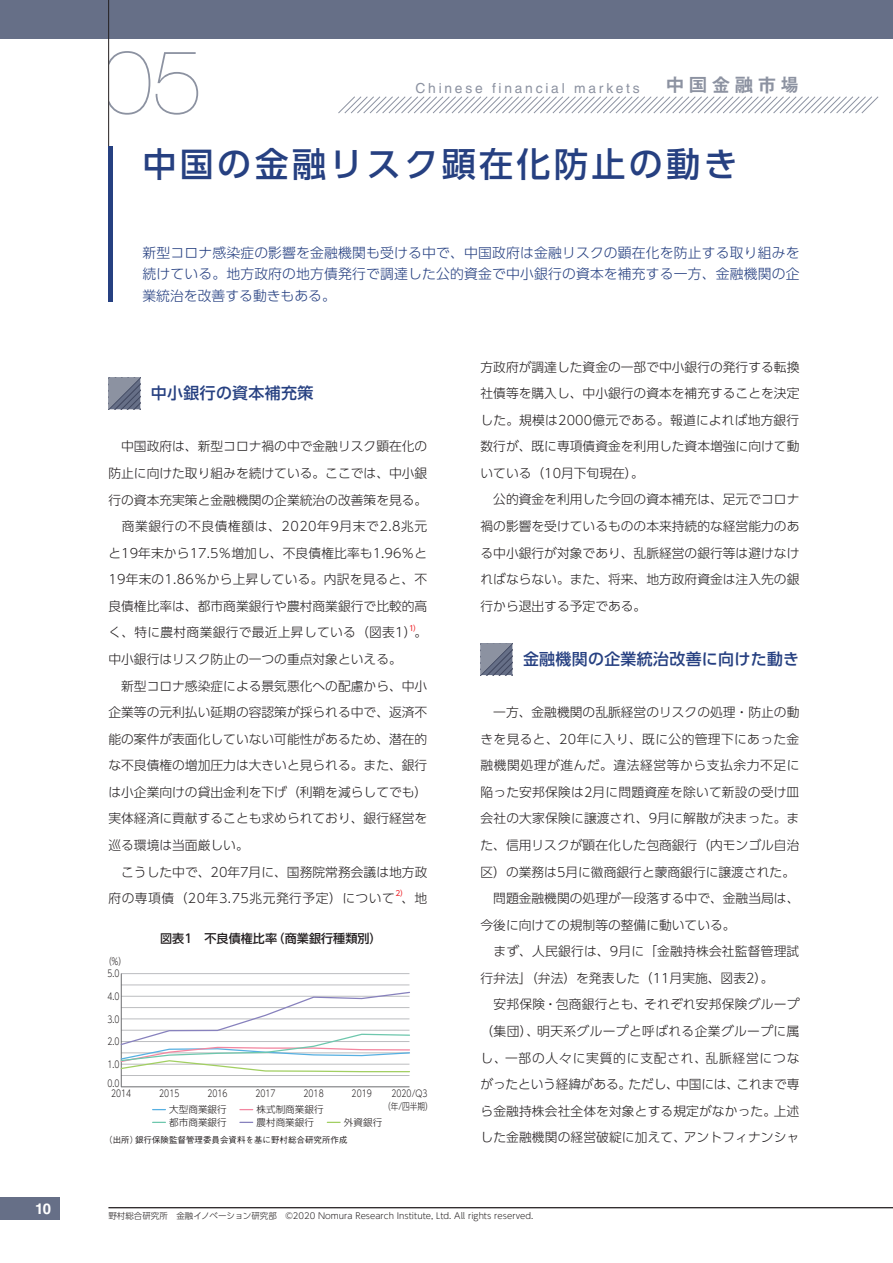
<style>
.page{position:relative;width:893px;height:1263px;background:#fff}
.page>*{position:absolute;margin:0;border:0;box-sizing:border-box;transform-origin:0 0}
.t1{font:200 90.3px "Helvetica Neue";color:#8c92a1}
.t2{font:500 34.05px "UD Shin Go Pro";letter-spacing:.1em;color:#264081}
.t3{font:500 15.9px "UD Shin Go Pro";letter-spacing:.02em;color:#264081}
.t4{font:700 14.85px "Helvetica LT Std";color:#fff}
.t5{font:300 13.8px/21.3px "UD Shin Go Pro";letter-spacing:.01em;color:#264081;text-align:justify}
.t6{font:13.8px "Helvetica LT Std";letter-spacing:.2em;color:#8c92a1}
.t7{font:300 12.75px/26.5px "UD Shin Go Pro";color:#231f20}
.t8{font:500 12.15px "UD Shin Go Pro";color:#231f20}
.t9{font:300 9.6px/19.5px "UD Shin Go Pro";color:#231f20;scale:.8 1}
.t10{font:300 9.6px "UD Shin Go Pro";color:#231f20}
.t11{font:300 8.55px "UD Shin Go Pro";color:#231f20}
.t12{font:500 8.55px "Gothic BBB Pro";color:#231f20}
.t13{font:7.5px "UD Shin Go Pro";color:#ee1d23}
.s1{font-family:"Midashi Go Pro MB31";font-size:19.2px}
</style>
<div class="page">
<div style="left:0;top:0;width:893px;height:38px;background:#666f87"></div>
<svg style="left:338px;top:96px;width:541px;height:18px"></svg>
<hr style="left:108px;top:1207px;width:785px;height:1px;background:#231f20">
<hr style="left:108px;top:0;width:1px;height:302px;background:#231f20">
<div style="left:108px;top:147px;width:5px;height:155px;background:#264081"></div>
<svg style="left:108px;top:377px;width:32px;height:32px"></svg>
<svg style="left:480px;top:643px;width:32px;height:32px"></svg>
<hr style="left:121px;top:973px;width:288px;height:1px;background:#bcbdc0">
<hr style="left:121px;top:984px;width:288px;height:1px;background:#bcbdc0">
<hr style="left:121px;top:1075px;width:288px;height:1px;background:#bcbdc0">
<hr style="left:121px;top:973px;width:1px;height:114px;background:#6c6d70">
<hr style="left:121px;top:1086px;width:288px;height:1px;background:#6c6d70">
<svg style="left:120px;top:991px;width:290px;height:82px"></svg>
<svg style="left:153px;top:1109px;width:12px;height:1px"></svg>
<svg style="left:240px;top:1109px;width:13px;height:1px"></svg>
<svg style="left:153px;top:1122px;width:12px;height:1px"></svg>
<svg style="left:240px;top:1122px;width:13px;height:1px"></svg>
<svg style="left:327px;top:1122px;width:13px;height:1px"></svg>
<div style="left:0;top:1197px;width:60px;height:23px;background:#666f87"></div>
<p class="t4" style="left:35px;top:1199px;width:17px">10</p>
<h1 class="t1" style="left:102px;top:30px;width:102px">05</h1>
<p class="t6" style="left:415px;top:80px;width:385px">Chinese financial markets<span class="s1">　中国金融市場</span></p>
<h2 class="t2" style="left:142px;top:136px;width:597px">中国の金融リスク顕在化防止の動き</h2>
<p class="t5" style="left:142px;top:242px;width:659px">新型コロナ感染症の影響を金融機関も受ける中で、中国政府は金融リスクの顕在化を防止する取り組みを続けている。地方政府の地方債発行で調達した公的資金で中小銀行の資本を補充する一方、金融機関の企業統治を改善する動きもある。</p>
<p class="t3" style="left:151px;top:380px;width:164px">中小銀行の資本補充策</p>
<p class="t7" style="left:108px;top:433px;width:320px;text-align:justify">　中国政府は、新型コロナ禍の中で金融リスク顕在化の防止に向けた取り組みを続けている。ここでは、中小銀行の資本充実策と金融機関の企業統治の改善策を見る。　商業銀行の不良債権額は、2020年9月末で2.8兆元と19年末から17.5％増加し、不良債権比率も1.96％と19年末の1.86％から上昇している。内訳を見ると、不良債権比率は、都市商業銀行や農村商業銀行で比較的高く、特に農村商業銀行で最近上昇している（図表1）</p>
<p class="t13" style="left:409px;top:622px;width:13px">1）</p>
<p class="t7" style="left:415px;top:619px;width:14px">。</p>
<p class="t7" style="left:108px;top:645px;width:320px">中小銀行はリスク防止の一つの重点対象といえる。<br>　新型コロナ感染症による景気悪化への配慮から、中小企業等の元利払い延期の容認策が採られる中で、返済不能の案件が表面化していない可能性があるため、潜在的な不良債権の増加圧力は大きいと見られる。また、銀行は小企業向けの貸出金利を下げ（利鞘を減らしてでも）実体経済に貢献することも求められており、銀行経営を巡る環境は当面厳しい。<br>　こうした中で、20年7月に、国務院常務会議は地方政府の専項債（20年3.75兆元発行予定）について</p>
<p class="t13" style="left:395px;top:887px;width:14px">2）</p>
<p class="t7" style="left:401px;top:885px;width:28px">、地</p>
<p class="t9" style="left:104px;top:951px;width:29px">（％）</p>
<p class="t8" style="left:160px;top:929px;width:223px">図表1　不良債権比率（商業銀行種類別）</p>
<p class="t9" style="left:108px;top:964px;width:17px">5.0</p>
<p class="t9" style="left:108px;top:986px;width:17px">4.0</p>
<p class="t9" style="left:108px;top:1009px;width:17px">3.0</p>
<p class="t9" style="left:108px;top:1032px;width:17px">2.0</p>
<p class="t9" style="left:108px;top:1054px;width:17px">1.0<br>0.0</p>
<p class="t9" style="left:111px;top:1083px;width:27px">2014</p>
<p class="t9" style="left:159px;top:1083px;width:27px">2015</p>
<p class="t9" style="left:207px;top:1083px;width:27px">2016</p>
<p class="t9" style="left:255px;top:1083px;width:27px">2017</p>
<p class="t9" style="left:304px;top:1083px;width:27px">2018</p>
<p class="t9" style="left:352px;top:1083px;width:27px">2019</p>
<p class="t9" style="left:391px;top:1083px;width:47px">2020/Q3</p>
<p class="t10" style="left:169px;top:1102px;width:59px">大型商業銀行</p>
<p class="t9" style="left:383px;top:1096px;width:64px">（年/四半期）</p>
<p class="t10" style="left:257px;top:1102px;width:68px">株式制商業銀行</p>
<p class="t10" style="left:169px;top:1114px;width:59px">都市商業銀行</p>
<p class="t10" style="left:257px;top:1114px;width:59px">農村商業銀行</p>
<p class="t10" style="left:344px;top:1114px;width:40px">外資銀行</p>
<p class="t12" style="left:104px;top:1133px;width:245px">（出所）銀行保険監督管理委員会資料を基に野村総合研究所作成</p>
<p class="t7" style="left:480px;top:353px;width:320px">方政府が調達した資金の一部で中小銀行の発行する転換社債等を購入し、中小銀行の資本を補充することを決定した。規模は2000億元である。報道によれば地方銀行数行が、既に専項債資金を利用した資本増強に向けて動いている（10月下旬現在）。<br>　公的資金を利用した今回の資本補充は、足元でコロナ禍の影響を受けているものの本来持続的な経営能力のある中小銀行が対象であり、乱脈経営の銀行等は避けなければならない。また、将来、地方政府資金は注入先の銀行から退出する予定である。</p>
<p class="t3" style="left:523px;top:646px;width:278px">金融機関の企業統治改善に向けた動き</p>
<p class="t7" style="left:480px;top:698px;width:320px">　一方、金融機関の乱脈経営のリスクの処理・防止の動きを見ると、20年に入り、既に公的管理下にあった金融機関処理が進んだ。違法経営等から支払余力不足に陥った安邦保険は2月に問題資産を除いて新設の受け皿会社の大家保険に譲渡され、9月に解散が決まった。また、信用リスクが顕在化した包商銀行（内モンゴル自治区）の業務は5月に徽商銀行と蒙商銀行に譲渡された。　問題金融機関の処理が一段落する中で、金融当局は、今後に向けての規制等の整備に動いている。<br>　まず、人民銀行は、9月に「金融持株会社監督管理試行弁法」（弁法）を発表した（11月実施、図表2）。<br>　安邦保険・包商銀行とも、それぞれ安邦保険グループ（集団）、明天系グループと呼ばれる企業グループに属し、一部の人々に実質的に支配され、乱脈経営につながったという経緯がある。ただし、中国には、これまで専ら金融持株会社全体を対象とする規定がなかった。上述した金融機関の経営破綻に加えて、アントフィナンシャ</p>
<p class="t11" style="left:108px;top:1209px;width:426px">野村総合研究所　金融イノベーション研究部　©2020 Nomura Research Institute, Ltd. All rights reserved.</p>
</div>
